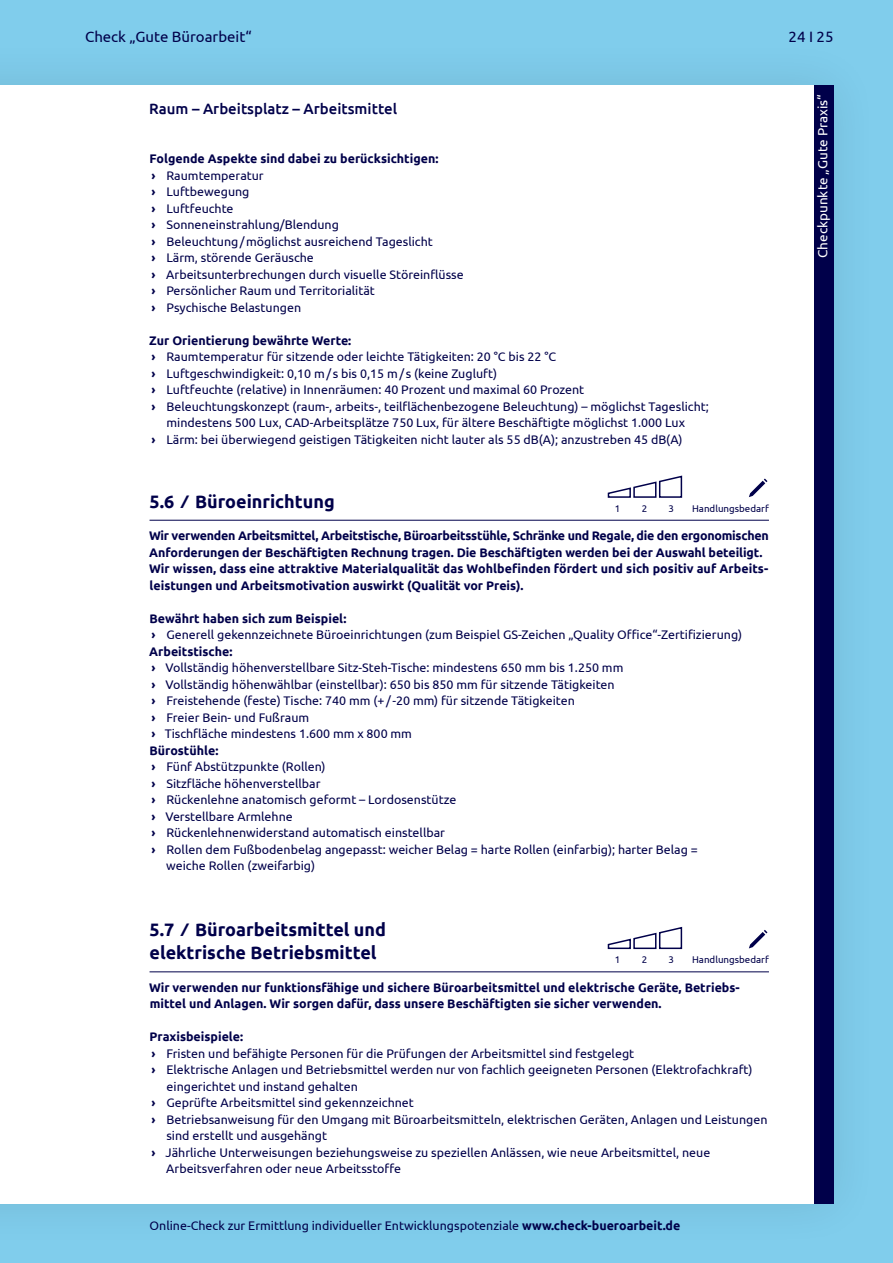
<style>
.page{position:relative;width:893px;height:1263px;background:#80cdec}
.page>*{position:absolute;margin:0;border:0;box-sizing:border-box;transform-origin:0 0}
.t1{font:700 18px/22.5px "Ubuntu";color:#00004a}
.t2{font:500 15px "Ubuntu";color:#00004a}
.t3{font:15px "Ubuntu";color:#00004a}
.t4{font:13.5px "Ubuntu";color:#fff}
.t5{font:12.45px/16.5px "Ubuntu";color:#00004a}
.t6{font:700 12.45px/16.5px "Ubuntu";color:#00004a}
.t7{font:9.75px "Ubuntu";color:#00004a}
.s1{font-weight:700}
</style>
<div class="page">
<div style="left:0;top:85px;width:833px;height:1118px;background:#fff"></div>
<hr style="left:150px;top:520px;width:619px;height:1px;background:#00004a">
<hr style="left:150px;top:971px;width:619px;height:1px;background:#00004a">
<div style="left:814px;top:85px;width:19px;height:1118px;background:#00004a"></div>
<svg style="left:607px;top:475px;width:76px;height:23px"></svg>
<svg style="left:749px;top:478px;width:18px;height:19px"></svg>
<svg style="left:607px;top:926px;width:76px;height:24px"></svg>
<svg style="left:749px;top:930px;width:18px;height:18px"></svg>
<p class="t3" style="left:85px;top:28px;width:168px">Check „Gute Büroarbeit“</p>
<p class="t2" style="left:149px;top:99px;width:249px">Raum – Arbeitsplatz – Arbeitsmittel</p>
<p class="t6" style="left:150px;top:150px;width:290px">Folgende Aspekte sind dabei zu berücksichtigen:</p>
<p class="t5" style="left:152px;top:167px;width:114px"><span class="s1">›</span> Raumtemperatur</p>
<p class="t5" style="left:152px;top:183px;width:99px"><span class="s1">›</span> Luftbewegung</p>
<p class="t5" style="left:152px;top:200px;width:83px"><span class="s1">›</span> Luftfeuchte</p>
<p class="t5" style="left:152px;top:216px;width:189px"><span class="s1">›</span> Sonneneinstrahlung/Blendung</p>
<p class="t5" style="left:152px;top:233px;width:283px"><span class="s1">›</span> Beleuchtung/möglichst ausreichend Tageslicht</p>
<p class="t5" style="left:152px;top:249px;width:164px"><span class="s1">›</span> Lärm, störende Geräusche</p>
<p class="t5" style="left:152px;top:266px;width:314px"><span class="s1">›</span> Arbeitsunterbrechungen durch visuelle Störeinflüsse</p>
<p class="t5" style="left:152px;top:282px;width:225px"><span class="s1">›</span> Persönlicher Raum und Territorialität</p>
<p class="t5" style="left:152px;top:299px;width:151px"><span class="s1">›</span> Psychische Belastungen</p>
<p class="t6" style="left:149px;top:332px;width:204px">Zur Orientierung bewährte Werte:</p>
<p class="t5" style="left:152px;top:348px;width:406px"><span class="s1">›</span> Raumtemperatur für sitzende oder leichte Tätigkeiten: 20 °C bis 22 °C</p>
<p class="t5" style="left:152px;top:365px;width:347px"><span class="s1">›</span> Luftgeschwindigkeit: 0,10 m/ s bis 0,15 m/ s (keine Zugluft)</p>
<p class="t5" style="left:152px;top:381px;width:434px"><span class="s1">›</span> Luftfeuchte (relative) in Innenräumen: 40 Prozent und maximal 60 Prozent</p>
<p class="t5" style="left:167px;top:398px;width:544px;text-indent:-15px"><span class="s1">›</span> Beleuchtungskonzept (raum-, arbeits-, teilflächenbezogene Beleuchtung) – möglichst Tageslicht; mindestens 500 Lux, CAD-Arbeitsplätze 750 Lux, für ältere Beschäftigte möglichst 1.000 Lux</p>
<p class="t5" style="left:152px;top:431px;width:533px"><span class="s1">›</span> Lärm: bei überwiegend geistigen Tätigkeiten nicht lauter als 55 dB(A); anzustreben 45 dB(A)</p>
<h3 class="t1" style="left:150px;top:490px;width:187px">5.6 ∕ Büroeinrichtung</h3>
<p class="t7" style="left:615px;top:503px;width:7px">1</p>
<p class="t7" style="left:642px;top:503px;width:7px">2</p>
<p class="t7" style="left:669px;top:503px;width:7px">3</p>
<p class="t7" style="left:692px;top:503px;width:78px">Handlungsbedarf</p>
<p class="t6" style="left:149px;top:527px;width:621px">Wir verwenden Arbeitsmittel, Arbeitstische, Büroarbeitsstühle, Schränke und Regale, die den ergonomischen Anforderungen der Beschäftigten Rechnung tragen. Die Beschäftigten werden bei der Auswahl beteiligt.<br>Wir wissen, dass eine attraktive Materialqualität das Wohlbefinden fördert und sich positiv auf Arbeits&shy;leistungen und Arbeitsmotivation auswirkt (Qualität vor Preis).</p>
<p class="t6" style="left:150px;top:610px;width:198px">Bewährt haben sich zum Beispiel:</p>
<p class="t5" style="left:152px;top:626px;width:592px"><span class="s1">›</span> Generell gekennzeichnete Büroeinrichtungen (zum Beispiel GS-Zeichen „Quality Office“-Zertifizierung)</p>
<p class="t6" style="left:149px;top:643px;width:85px">Arbeitstische:</p>
<p class="t5" style="left:152px;top:659px;width:473px"><span class="s1">›</span> Vollständig höhenverstellbare Sitz-Steh-Tische: mindestens 650 mm bis 1.250 mm</p>
<p class="t5" style="left:152px;top:676px;width:465px"><span class="s1">›</span> Vollständig höhenwählbar (einstellbar): 650 bis 850 mm für sitzende Tätigkeiten</p>
<p class="t5" style="left:152px;top:692px;width:425px"><span class="s1">›</span> Freistehende (feste) Tische: 740 mm (+/ -20 mm) für sitzende Tätigkeiten</p>
<p class="t5" style="left:152px;top:709px;width:159px"><span class="s1">›</span> Freier Bein- und Fußraum</p>
<p class="t5" style="left:152px;top:725px;width:262px"><span class="s1">›</span> Tischfläche mindestens 1.600 mm x 800 mm</p>
<p class="t6" style="left:150px;top:742px;width:70px">Bürostühle:</p>
<p class="t5" style="left:152px;top:758px;width:176px"><span class="s1">›</span> Fünf Abstützpunkte (Rollen)</p>
<p class="t5" style="left:152px;top:775px;width:170px"><span class="s1">›</span> Sitzfläche höhenverstellbar</p>
<p class="t5" style="left:152px;top:791px;width:306px"><span class="s1">›</span> Rückenlehne anatomisch geformt – Lordosenstütze</p>
<p class="t5" style="left:152px;top:808px;width:143px"><span class="s1">›</span> Verstellbare Armlehne</p>
<p class="t5" style="left:152px;top:824px;width:295px"><span class="s1">›</span> Rückenlehnenwiderstand automatisch einstellbar</p>
<p class="t5" style="left:166px;top:841px;width:533px;text-indent:-15px"><span class="s1">›</span> Rollen dem Fußbodenbelag angepasst: weicher Belag = harte Rollen (einfarbig); harter Belag = weiche Rollen (zweifarbig)</p>
<h3 class="t1" style="left:150px;top:918px;width:238px">5.7 ∕ Büroarbeitsmittel und elektrische Betriebsmittel</h3>
<p class="t7" style="left:615px;top:954px;width:7px">1</p>
<p class="t7" style="left:642px;top:954px;width:7px">2</p>
<p class="t7" style="left:669px;top:954px;width:7px">3</p>
<p class="t7" style="left:692px;top:954px;width:78px">Handlungsbedarf</p>
<p class="t6" style="left:149px;top:979px;width:592px">Wir verwenden nur funktionsfähige und sichere Büroarbeitsmittel und elektrische Geräte, Betriebs&shy;mittel und Anlagen. Wir sorgen dafür, dass unsere Beschäftigten sie sicher verwenden.</p>
<p class="t6" style="left:150px;top:1028px;width:95px">Praxisbeispiele:</p>
<p class="t5" style="left:152px;top:1045px;width:484px"><span class="s1">›</span> Fristen und befähigte Personen für die Prüfungen der Arbeitsmittel sind festgelegt</p>
<p class="t5" style="left:167px;top:1061px;width:587px;text-indent:-15px"><span class="s1">›</span> Elektrische Anlagen und Betriebsmittel werden nur von fachlich geeigneten Personen (Elektrofachkraft) eingerichtet und instand gehalten</p>
<p class="t5" style="left:152px;top:1094px;width:264px"><span class="s1">›</span> Geprüfte Arbeitsmittel sind gekennzeichnet</p>
<p class="t5" style="left:166px;top:1111px;width:603px;text-indent:-15px"><span class="s1">›</span> Betriebsanweisung für den Umgang mit Büroarbeitsmitteln, elektrischen Geräten, Anlagen und Leistungen sind erstellt und ausgehängt</p>
<p class="t5" style="left:166px;top:1144px;width:546px;text-indent:-15px"><span class="s1">›</span> Jährliche Unterweisungen beziehungsweise zu speziellen Anlässen, wie neue Arbeitsmittel, neue<br>Arbeitsverfahren oder neue Arbeitsstoffe</p>
<p class="t5" style="left:150px;top:1217px;width:532px">Online-Check zur Ermittlung individueller Entwicklungspotenziale <span class="s1">www.check-bueroarbeit.de</span></p>
<p class="t3" style="left:789px;top:28px;width:46px">24 I 25</p>
<p class="t4" style="left:814px;top:258px;width:165px;rotate:-90deg">Checkpunkte „Gute Praxis“</p>
</div>
